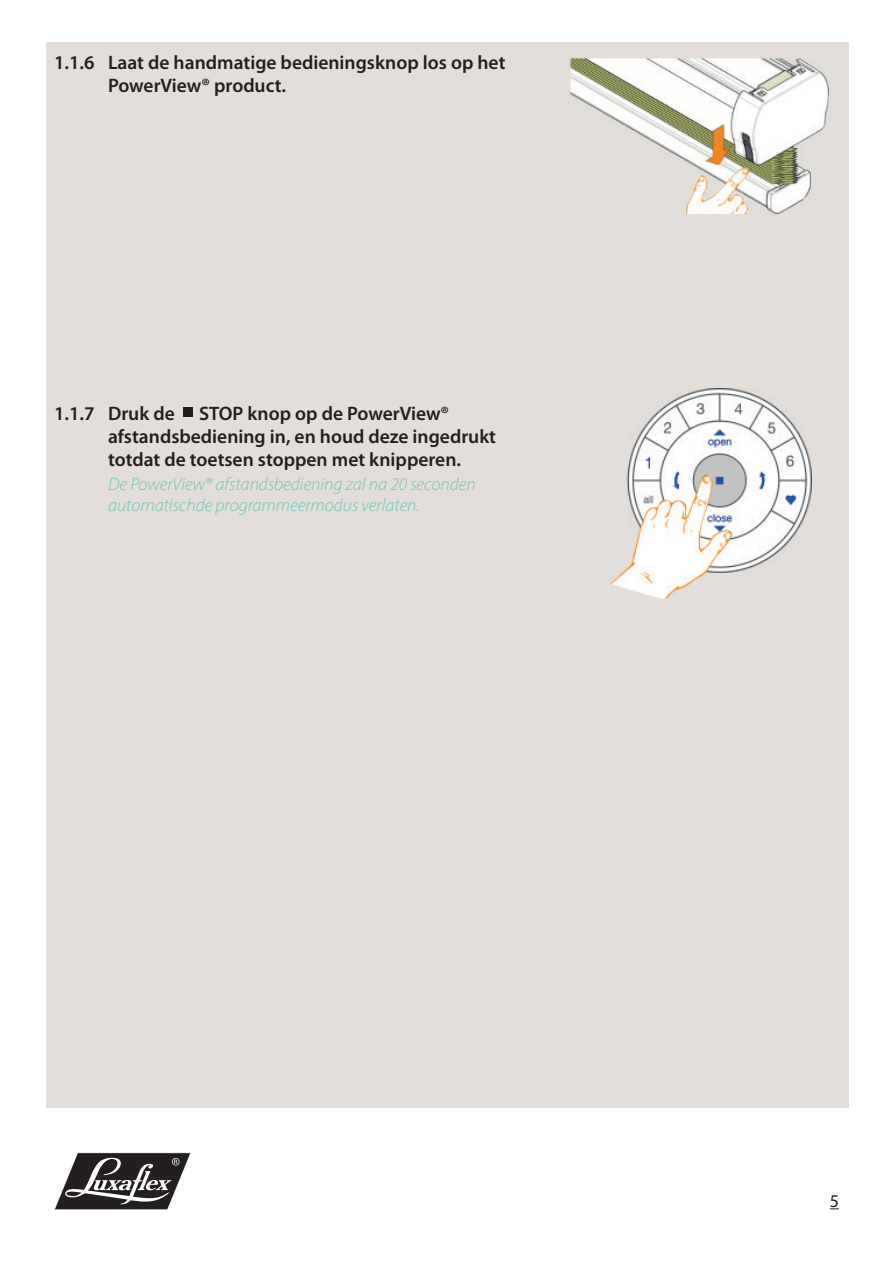
<style>
.page{position:relative;width:893px;height:1263px;background:#fff}
.page>*{position:absolute;margin:0;border:0;box-sizing:border-box;transform-origin:0 0}
.t1{font:600 19.5px/23.4px "Myriad Pro";color:#231f20}
.t2{font:italic 300 18px/21.6px "Myriad Pro";color:#6ec7b7}
.t3{font:18px "Myriad Pro";color:#231f20}
</style>
<div class="page">
<svg style="left:54px;top:1152px;width:136px;height:58px"></svg>
<div style="left:46px;top:43px;width:802px;height:1064px;background:#e3deda"></div>
<img style="left:570px;top:58px;width:259px;height:156px">
<div style="left:183px;top:407px;width:10px;height:10px;background:#231f20"></div>
<img style="left:610px;top:389px;width:201px;height:210px">
<p class="t1" style="left:108px;top:50px;width:399px;text-indent:-54px">1.1.6 Laat de handmatige bedieningsknop los op het<br>PowerView® product.</p>
<p class="t1" style="left:108px;top:401px;width:390px;text-indent:-54px">1.1.7 Druk de STOP knop op de PowerView® afstandsbediening in, en houd deze ingedrukt totdat de toetsen stoppen met knipperen.</p>
<p class="t2" style="left:108px;top:473px;width:369px">De PowerView® afstandsbediening zal na 20 seconden automatischde programmeermodus verlaten.</p>
<p class="t3" style="left:830px;top:1190px;width:11px">5</p>
</div>
